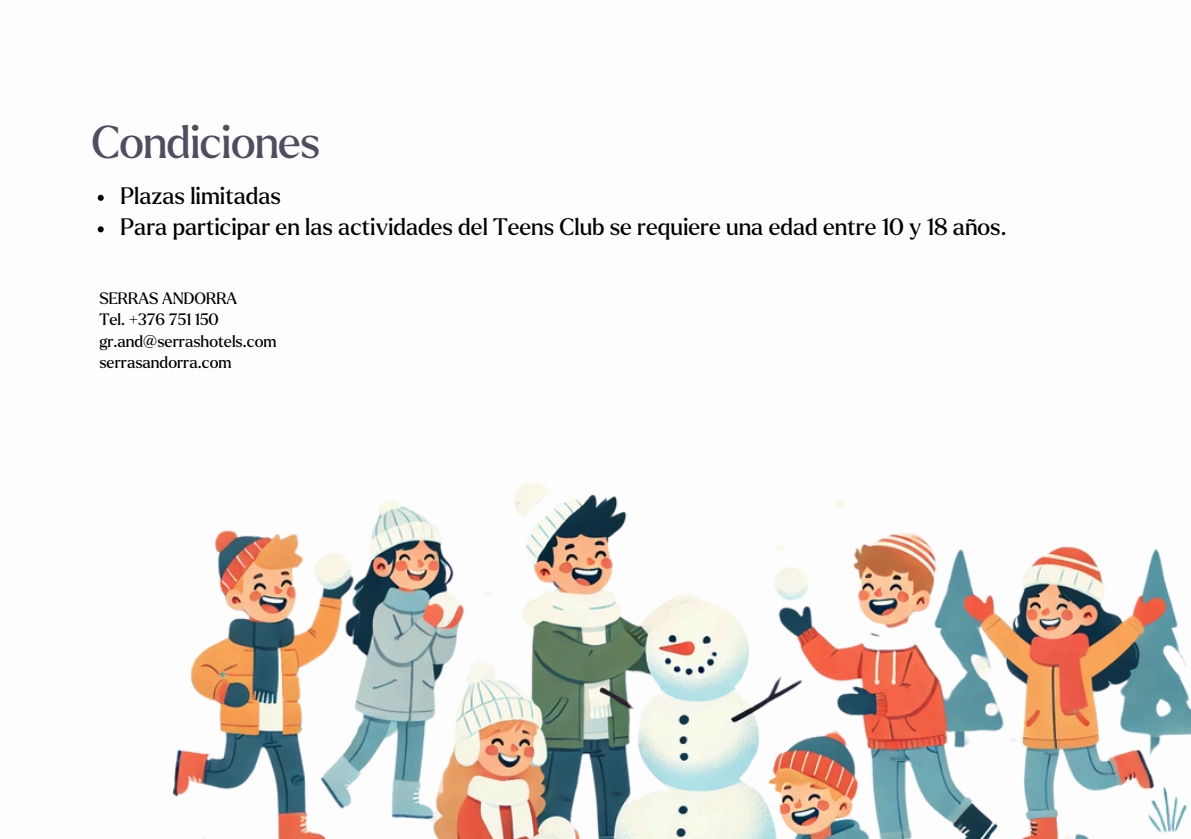
<style>
.page{position:relative;width:1191px;height:839px;background:#fff}
.page>*{position:absolute;margin:0;border:0;box-sizing:border-box;transform-origin:0 0}
.t1{font:44.6px "Larken";letter-spacing:-.02em;color:#4f4d60}
.t2{font:23.2px "Larken";color:#000}
.t3{font:16px "Larken";color:#000}
</style>
<div class="page">
<img style="left:174px;top:481px;width:1017px;height:357px">
<svg style="left:98px;top:195px;width:6px;height:6px"></svg>
<svg style="left:98px;top:226px;width:6px;height:6px"></svg>
<p class="t1" style="left:92px;top:120px;width:230px">Condiciones</p>
<p class="t2" style="left:121px;top:184px;width:162px">Plazas limitadas</p>
<p class="t2" style="left:121px;top:215px;width:887px">Para participar en las actividades del Teens Club se requiere una edad entre 10 y 18 años.</p>
<p class="t3" style="left:99px;top:290px;width:139px">SERRAS ANDORRA</p>
<p class="t3" style="left:99px;top:312px;width:121px">Tel. +376 751 150</p>
<p class="t3" style="left:99px;top:333px;width:179px">gr.and@serrashotels.com</p>
<p class="t3" style="left:99px;top:354px;width:134px">serrasandorra.com</p>
</div>
